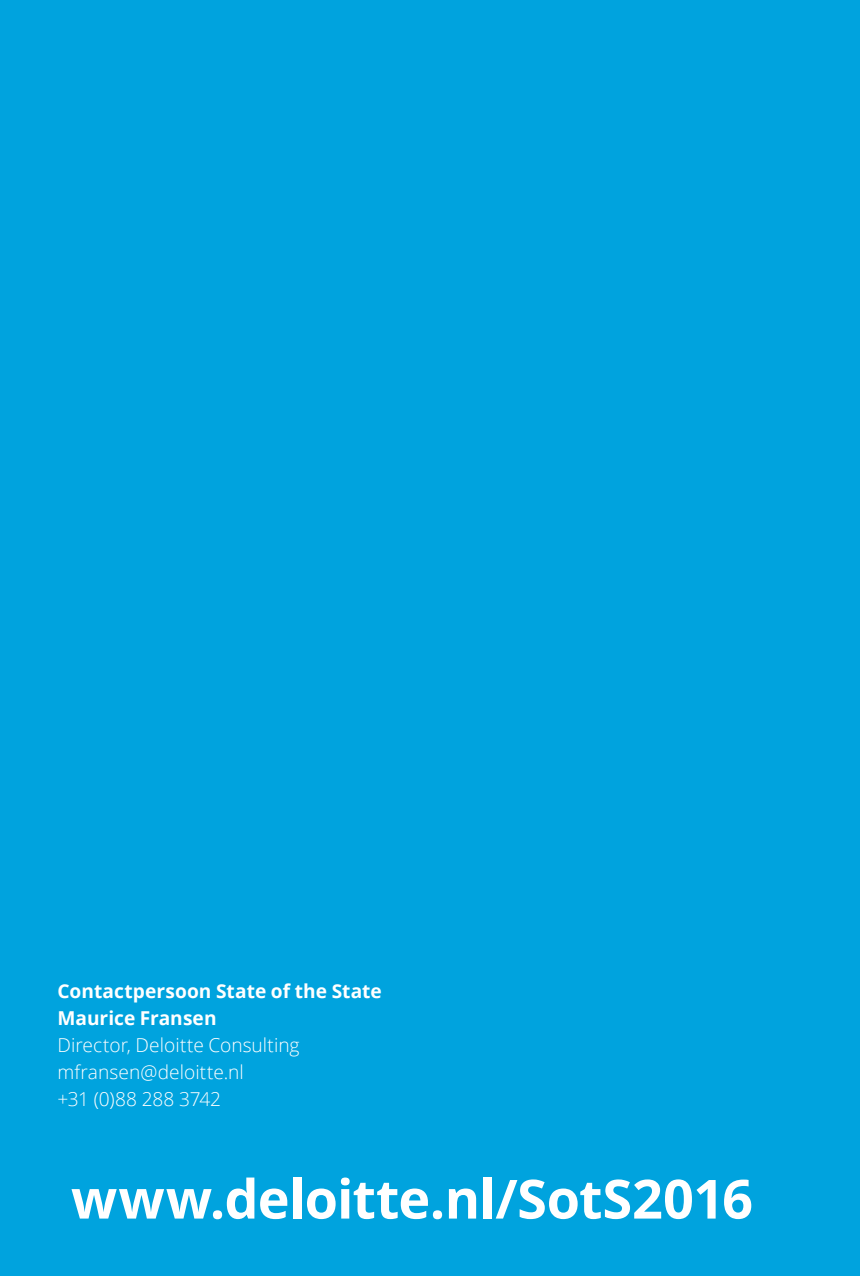
<style>
.page{position:relative;width:860px;height:1276px;background:#fff}
.page>*{position:absolute;margin:0;border:0;box-sizing:border-box;transform-origin:0 0}
.t1{font:700 54px "Open Sans";letter-spacing:-.015em;color:#fff}
.t2{font:300 19.12px/27px "Open Sans";letter-spacing:.005em;color:#fff}
.t3{font:700 19.12px/27px "Open Sans";color:#fff}
</style>
<div class="page">
<div style="left:0;top:0;width:859px;height:1276px;background:#00a3de"></div>
<p class="t3" style="left:57px;top:977px;width:326px">Contactpersoon State of the State<br>Maurice Fransen</p>
<p class="t2" style="left:57px;top:1031px;width:243px">Director, Deloitte Consulting mfransen@deloitte.nl<br>+31 (0)88 288 3742</p>
<h1 class="t1" style="left:71px;top:1160px;width:683px">www.deloitte.nl/SotS2016</h1>
</div>
